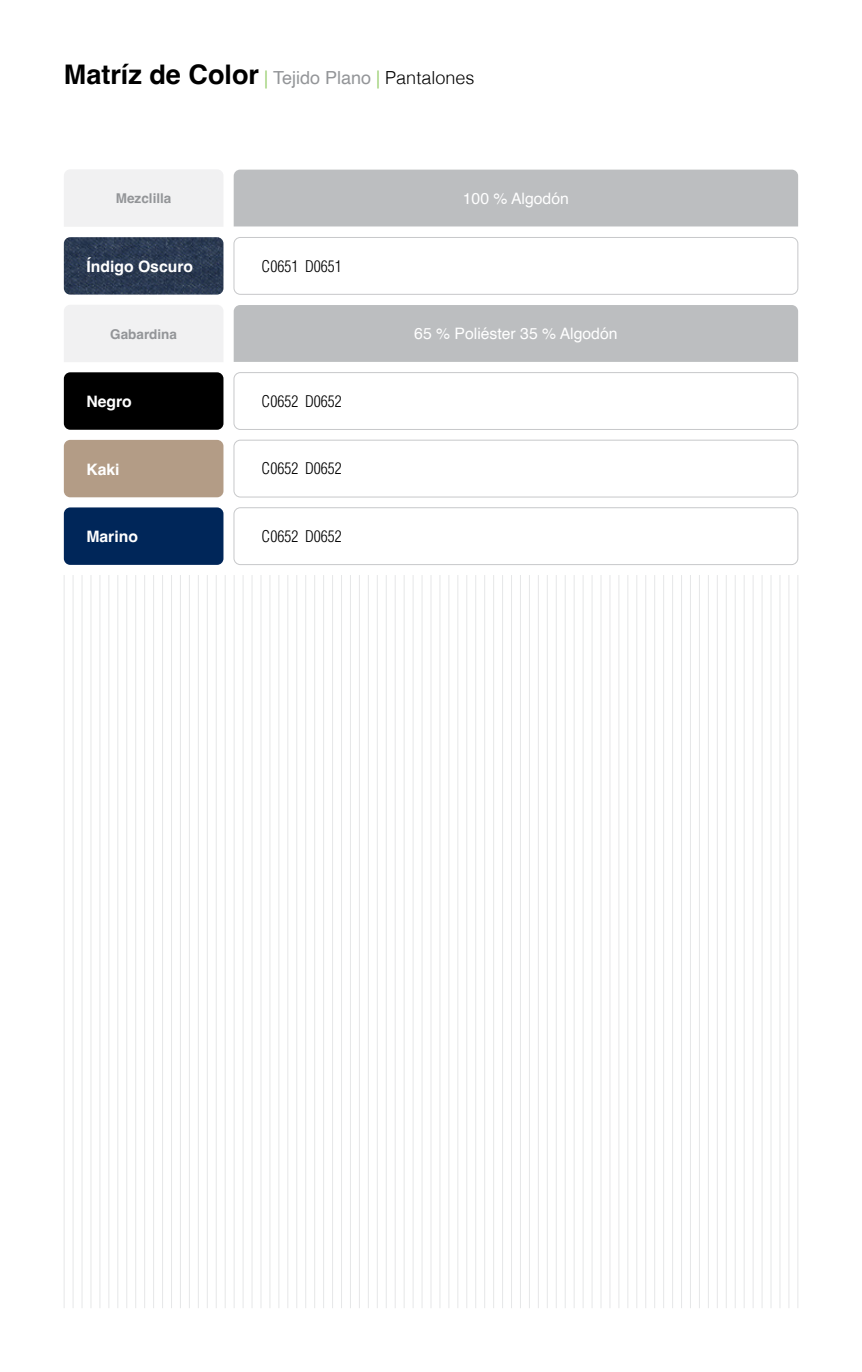
<style>
.page{position:relative;width:862px;height:1372px;background:#fff}
.page>*{position:absolute;margin:0;border:0;box-sizing:border-box;transform-origin:0 0}
.t1{font:700 27px "Helvetica";color:#000}
.t2{font:300 condensed 15.75px "Helvetica LT Std";color:#000}
.t3{font:15.75px "Helvetica";color:#fff}
.t4{font:700 15.75px "Helvetica";color:#fff}
.t5{font:700 13.5px "Helvetica";color:#939598}
.s1{font-weight:300;font-size:18px;color:#8ac75b}
.s2{font-weight:400;font-size:18px;color:#939598}
.s3{font-weight:300;font-size:18px}
</style>
<div class="page">
<img style="left:64px;top:237px;width:159px;height:57px">
<div style="left:64px;top:440px;width:159px;height:57px;background:#b39c86;border-radius:6px"></div>
<div style="left:64px;top:372px;width:159px;height:58px;background:#000;border-radius:6px"></div>
<div style="left:64px;top:507px;width:159px;height:58px;background:#002659;border-radius:6px"></div>
<div style="left:64px;top:305px;width:159px;height:57px;background:#f1f1f2"></div>
<div style="left:64px;top:170px;width:159px;height:57px;background:#f1f1f2"></div>
<hr style="left:64px;top:575px;width:1px;height:732px;background:#e6e7e8">
<hr style="left:73px;top:575px;width:1px;height:732px;background:#e6e7e8">
<hr style="left:82px;top:575px;width:1px;height:732px;background:#e6e7e8">
<hr style="left:90px;top:575px;width:1px;height:732px;background:#e6e7e8">
<hr style="left:99px;top:575px;width:1px;height:732px;background:#e6e7e8">
<hr style="left:108px;top:575px;width:1px;height:732px;background:#e6e7e8">
<hr style="left:117px;top:575px;width:1px;height:732px;background:#e6e7e8">
<hr style="left:126px;top:575px;width:1px;height:732px;background:#e6e7e8">
<hr style="left:135px;top:575px;width:1px;height:732px;background:#e6e7e8">
<hr style="left:144px;top:575px;width:1px;height:732px;background:#e6e7e8">
<hr style="left:153px;top:575px;width:1px;height:732px;background:#e6e7e8">
<hr style="left:162px;top:575px;width:1px;height:732px;background:#e6e7e8">
<hr style="left:171px;top:575px;width:1px;height:732px;background:#e6e7e8">
<hr style="left:180px;top:575px;width:1px;height:732px;background:#e6e7e8">
<hr style="left:189px;top:575px;width:1px;height:732px;background:#e6e7e8">
<hr style="left:198px;top:575px;width:1px;height:732px;background:#e6e7e8">
<hr style="left:207px;top:575px;width:1px;height:732px;background:#e6e7e8">
<hr style="left:216px;top:575px;width:1px;height:732px;background:#e6e7e8">
<hr style="left:225px;top:575px;width:1px;height:732px;background:#e6e7e8">
<hr style="left:233px;top:575px;width:1px;height:732px;background:#e6e7e8">
<hr style="left:242px;top:575px;width:1px;height:732px;background:#e6e7e8">
<hr style="left:251px;top:575px;width:1px;height:732px;background:#e6e7e8">
<hr style="left:260px;top:575px;width:1px;height:732px;background:#e6e7e8">
<hr style="left:269px;top:575px;width:1px;height:732px;background:#e6e7e8">
<hr style="left:278px;top:575px;width:1px;height:732px;background:#e6e7e8">
<hr style="left:287px;top:575px;width:1px;height:732px;background:#e6e7e8">
<hr style="left:296px;top:575px;width:1px;height:732px;background:#e6e7e8">
<hr style="left:305px;top:575px;width:1px;height:732px;background:#e6e7e8">
<hr style="left:314px;top:575px;width:1px;height:732px;background:#e6e7e8">
<hr style="left:323px;top:575px;width:1px;height:732px;background:#e6e7e8">
<hr style="left:332px;top:575px;width:1px;height:732px;background:#e6e7e8">
<hr style="left:341px;top:575px;width:1px;height:732px;background:#e6e7e8">
<hr style="left:350px;top:575px;width:1px;height:732px;background:#e6e7e8">
<hr style="left:359px;top:575px;width:1px;height:732px;background:#e6e7e8">
<hr style="left:368px;top:575px;width:1px;height:732px;background:#e6e7e8">
<hr style="left:377px;top:575px;width:1px;height:732px;background:#e6e7e8">
<hr style="left:385px;top:575px;width:1px;height:732px;background:#e6e7e8">
<hr style="left:394px;top:575px;width:1px;height:732px;background:#e6e7e8">
<hr style="left:403px;top:575px;width:1px;height:732px;background:#e6e7e8">
<hr style="left:412px;top:575px;width:1px;height:732px;background:#e6e7e8">
<hr style="left:421px;top:575px;width:1px;height:732px;background:#e6e7e8">
<hr style="left:430px;top:575px;width:1px;height:732px;background:#e6e7e8">
<hr style="left:439px;top:575px;width:1px;height:732px;background:#e6e7e8">
<hr style="left:448px;top:575px;width:1px;height:732px;background:#e6e7e8">
<hr style="left:457px;top:575px;width:1px;height:732px;background:#e6e7e8">
<hr style="left:466px;top:575px;width:1px;height:732px;background:#e6e7e8">
<hr style="left:475px;top:575px;width:1px;height:732px;background:#e6e7e8">
<hr style="left:484px;top:575px;width:1px;height:732px;background:#e6e7e8">
<hr style="left:493px;top:575px;width:1px;height:732px;background:#e6e7e8">
<hr style="left:502px;top:575px;width:1px;height:732px;background:#e6e7e8">
<hr style="left:511px;top:575px;width:1px;height:732px;background:#e6e7e8">
<hr style="left:520px;top:575px;width:1px;height:732px;background:#e6e7e8">
<hr style="left:528px;top:575px;width:1px;height:732px;background:#e6e7e8">
<hr style="left:537px;top:575px;width:1px;height:732px;background:#e6e7e8">
<hr style="left:546px;top:575px;width:1px;height:732px;background:#e6e7e8">
<hr style="left:555px;top:575px;width:1px;height:732px;background:#e6e7e8">
<hr style="left:564px;top:575px;width:1px;height:732px;background:#e6e7e8">
<hr style="left:573px;top:575px;width:1px;height:732px;background:#e6e7e8">
<hr style="left:582px;top:575px;width:1px;height:732px;background:#e6e7e8">
<hr style="left:591px;top:575px;width:1px;height:732px;background:#e6e7e8">
<hr style="left:600px;top:575px;width:1px;height:732px;background:#e6e7e8">
<hr style="left:609px;top:575px;width:1px;height:732px;background:#e6e7e8">
<hr style="left:618px;top:575px;width:1px;height:732px;background:#e6e7e8">
<hr style="left:627px;top:575px;width:1px;height:732px;background:#e6e7e8">
<hr style="left:636px;top:575px;width:1px;height:732px;background:#e6e7e8">
<hr style="left:645px;top:575px;width:1px;height:732px;background:#e6e7e8">
<hr style="left:654px;top:575px;width:1px;height:732px;background:#e6e7e8">
<hr style="left:663px;top:575px;width:1px;height:732px;background:#e6e7e8">
<hr style="left:671px;top:575px;width:1px;height:732px;background:#e6e7e8">
<hr style="left:680px;top:575px;width:1px;height:732px;background:#e6e7e8">
<hr style="left:689px;top:575px;width:1px;height:732px;background:#e6e7e8">
<hr style="left:698px;top:575px;width:1px;height:732px;background:#e6e7e8">
<hr style="left:707px;top:575px;width:1px;height:732px;background:#e6e7e8">
<hr style="left:716px;top:575px;width:1px;height:732px;background:#e6e7e8">
<hr style="left:725px;top:575px;width:1px;height:732px;background:#e6e7e8">
<hr style="left:734px;top:575px;width:1px;height:732px;background:#e6e7e8">
<hr style="left:743px;top:575px;width:1px;height:732px;background:#e6e7e8">
<hr style="left:752px;top:575px;width:1px;height:732px;background:#e6e7e8">
<hr style="left:761px;top:575px;width:1px;height:732px;background:#e6e7e8">
<hr style="left:770px;top:575px;width:1px;height:732px;background:#e6e7e8">
<hr style="left:779px;top:575px;width:1px;height:732px;background:#e6e7e8">
<hr style="left:788px;top:575px;width:1px;height:732px;background:#e6e7e8">
<hr style="left:797px;top:575px;width:1px;height:732px;background:#e6e7e8">
<div style="left:233px;top:305px;width:564px;height:57px;background:#bcbec0"></div>
<div style="left:233px;top:170px;width:564px;height:56px;background:#bcbec0"></div>
<div style="left:233px;top:237px;width:564px;height:57px;border:1px solid #c7c8ca;border-radius:6px"></div>
<div style="left:233px;top:372px;width:564px;height:58px;border:1px solid #c7c8ca;border-radius:6px"></div>
<div style="left:233px;top:440px;width:564px;height:57px;border:1px solid #c7c8ca;border-radius:6px"></div>
<div style="left:233px;top:507px;width:564px;height:58px;border:1px solid #c7c8ca;border-radius:6px"></div>
<h1 class="t1" style="left:64px;top:58px;width:412px">Matríz de Color <span class="s1">|</span> <span class="s2">Tejido Plano</span> <span class="s1">|</span> <span class="s3">Pantalones</span></h1>
<p class="t5" style="left:116px;top:190px;width:57px">Mezclilla</p>
<p class="t3" style="left:462px;top:186px;width:107px">100 % Algodón</p>
<p class="t4" style="left:86px;top:257px;width:108px">Índigo Oscuro</p>
<p class="t2" style="left:261px;top:256px;width:82px">C0651 D0651</p>
<p class="t5" style="left:110px;top:325px;width:68px">Gabardina</p>
<p class="t3" style="left:414px;top:322px;width:205px">65 % Poliéster 35 % Algodón</p>
<p class="t4" style="left:86px;top:392px;width:47px">Negro</p>
<p class="t2" style="left:261px;top:391px;width:82px">C0652 D0652</p>
<p class="t4" style="left:86px;top:459px;width:35px">Kaki</p>
<p class="t2" style="left:261px;top:458px;width:82px">C0652 D0652</p>
<p class="t4" style="left:86px;top:527px;width:53px">Marino</p>
<p class="t2" style="left:261px;top:526px;width:82px">C0652 D0652</p>
</div>
